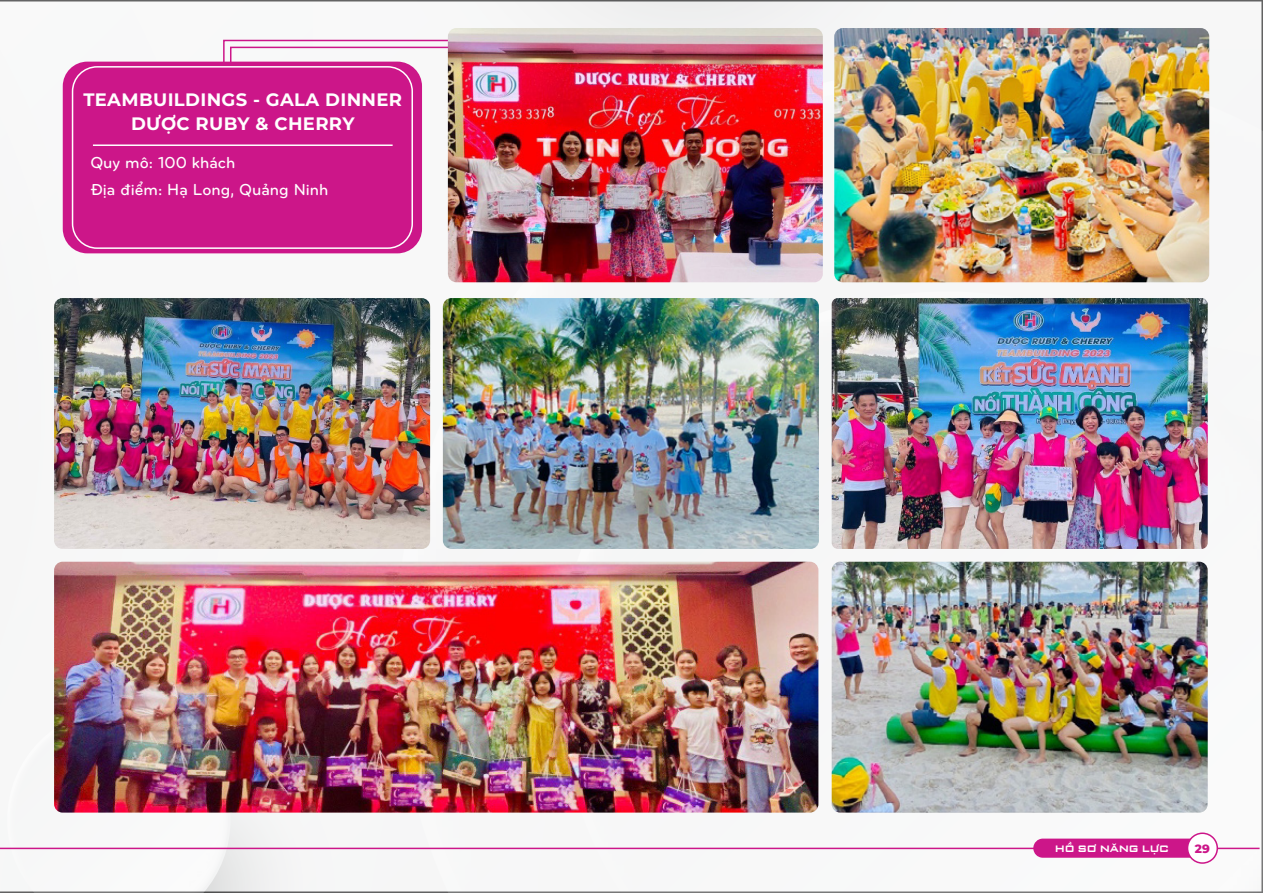
<style>
.page{position:relative;width:1263px;height:893px;background:#f7f8f8}
.page>*{position:absolute;margin:0;border:0;box-sizing:border-box;transform-origin:0 0}
.t1{font:700 18px/24px "Montserrat";letter-spacing:.02em;color:#fff;text-align:center}
.t2{font:16.5px/27px "UTM Bryant LG Bold";color:#fff}
.t3{font:800 12px "Montserrat";color:#cc1689}
.t4{font:700 9.75px "UTM Banque";letter-spacing:.05em;color:#fff}
</style>
<div class="page">
<hr style="left:0;top:848px;width:1259px;height:1px;background:#cc1689">
<svg style="left:1033px;top:832px;width:186px;height:32px"></svg>
<svg style="left:222px;top:39px;width:226px;height:33px"></svg>
<div style="left:63px;top:62px;width:359px;height:191px;background:#cc1689;border-radius:25px"></div>
<div style="left:72px;top:66px;width:341px;height:183px;border:2px solid #fff;border-radius:25px"></div>
<hr style="left:93px;top:144px;width:300px;height:2px;background:#fff">
<img style="left:448px;top:28px;width:375px;height:254px">
<img style="left:834px;top:28px;width:375px;height:254px">
<img style="left:54px;top:298px;width:376px;height:251px">
<img style="left:443px;top:298px;width:376px;height:251px">
<img style="left:832px;top:298px;width:376px;height:251px">
<img style="left:54px;top:562px;width:764px;height:251px">
<img style="left:832px;top:562px;width:376px;height:251px">
<p class="t1" style="left:83px;top:86px;width:320px">TEAMBUILDINGS - GALA DINNER<br>DƯỢC RUBY &amp; CHERRY</p>
<p class="t2" style="left:90px;top:147px;width:240px">Quy mô: 100 khách<br>Địa điểm: Hạ Long, Quảng Ninh</p>
<p class="t4" style="left:1055px;top:841px;width:115px">HỒ SƠ NĂNG LỰC</p>
<p class="t3" style="left:1195px;top:840px;width:16px">29</p>
</div>
